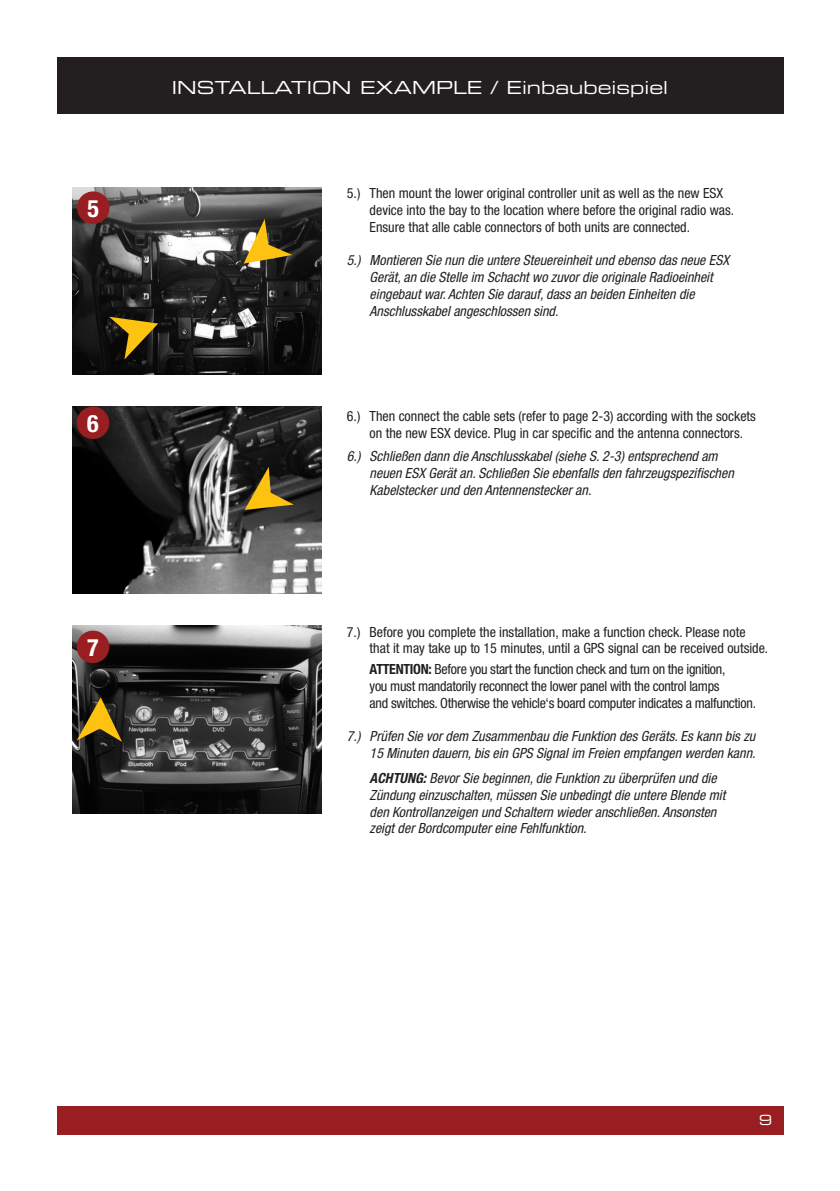
<style>
.page{position:relative;width:840px;height:1191px;background:#fff}
.page>*{position:absolute;margin:0;border:0;box-sizing:border-box;transform-origin:0 0}
.t1{font:700 condensed 24px "Helvetica Neue";color:#fff}
.t2{font:18px "Eurostile Extended Two";color:#fff}
.t3{font:italic condensed 14px/16.8px "Helvetica Neue";color:#231f20}
.t4{font:condensed 14px/16.8px "Helvetica Neue";color:#231f20}
.t5{font:condensed 14px/16.8px "Helvetica Neue";letter-spacing:-.02em;color:#231f20}
.t6{font:14px "Eurostile Extended Two";color:#fff}
.s1{font-weight:700}
</style>
<div class="page">
<div style="left:57px;top:1106px;width:725px;height:28px;background:#981e21"></div>
<div style="left:57px;top:57px;width:725px;height:56px;background:#231f20"></div>
<img style="left:72px;top:187px;width:250px;height:187px">
<div style="left:77px;top:191px;width:32px;height:33px;background:#981e21;border-radius:50%"></div>
<svg style="left:243px;top:219px;width:49px;height:45px;background:#7c682f"></svg>
<img style="left:72px;top:626px;width:250px;height:187px">
<div style="left:77px;top:630px;width:32px;height:33px;background:#981e21;border-radius:50%"></div>
<svg style="left:77px;top:697px;width:45px;height:45px;background:#6e591b"></svg>
<img style="left:72px;top:406px;width:250px;height:187px">
<div style="left:77px;top:406px;width:32px;height:33px;background:#981e21;border-radius:50%"></div>
<svg style="left:244px;top:467px;width:49px;height:43px;background:#6d581d"></svg>
<svg style="left:109px;top:317px;width:49px;height:42px;background:#624d10"></svg>
<h1 class="t1" style="left:87px;top:194px;width:13px">5</h1>
<h1 class="t1" style="left:87px;top:409px;width:13px">6</h1>
<h1 class="t1" style="left:87px;top:633px;width:13px">7</h1>
<p class="t2" style="left:172px;top:75px;width:497px">INSTALLATION EXAMPLE / Einbaubeispiel</p>
<p class="t4" style="left:369px;top:185px;width:366px;text-indent:-23px">5.) Then mount the lower original controller unit as well as the new ESX device into the bay to the location where before the original radio was.<br>Ensure that alle cable connectors of both units are connected.</p>
<p class="t3" style="left:369px;top:252px;width:361px;text-indent:-23px">5.) Montieren Sie nun die untere Steuereinheit und ebenso das neue ESX Gerät, an die Stelle im Schacht wo zuvor die originale Radioeinheit eingebaut war. Achten Sie darauf, dass an beiden Einheiten die Anschlusskabel angeschlossen sind.</p>
<p class="t4" style="left:369px;top:408px;width:387px;text-indent:-23px">6.) Then connect the cable sets (refer to page 2-3) according with the sockets on the new ESX device. Plug in car specific and the antenna connectors.</p>
<p class="t3" style="left:369px;top:447px;width:365px;text-indent:-23px">6.) Schließen dann die Anschlusskabel (siehe S. 2-3) entsprechend am neuen ESX Gerät an. Schließen Sie ebenfalls den fahrzeugspezifischen<br>Kabelstecker und den Antennenstecker an.</p>
<p class="t4" style="left:369px;top:623px;width:400px;text-indent:-23px">7.) Before you complete the installation, make a function check. Please note that it may take up to 15 minutes, until a GPS signal can be received outside.</p>
<p class="t5" style="left:369px;top:660px;width:388px"><span class="s1">ATTENTION:</span> Before you start the function check and turn on the ignition,<br>you must mandatorily reconnect the lower panel with the control lamps<br>and switches. Otherwise the vehicle‘s board computer indicates a malfunction.</p>
<p class="t3" style="left:347px;top:728px;width:410px;text-align:right">7.) Prüfen Sie vor dem Zusammenbau die Funktion des Geräts. Es kann bis zu<br>15 Minuten dauern, bis ein GPS Signal im Freien empfangen werden kann.</p>
<p class="t3" style="left:369px;top:769px;width:357px"><span class="s1">ACHTUNG:</span> Bevor Sie beginnen, die Funktion zu überprüfen und die Zündung einzuschalten, müssen Sie unbedingt die untere Blende mit den Kontrollanzeigen und Schaltern wieder anschließen. Ansonsten zeigt der Bordcomputer eine Fehlfunktion.</p>
<p class="t6" style="left:758px;top:1110px;width:15px">9</p>
</div>
